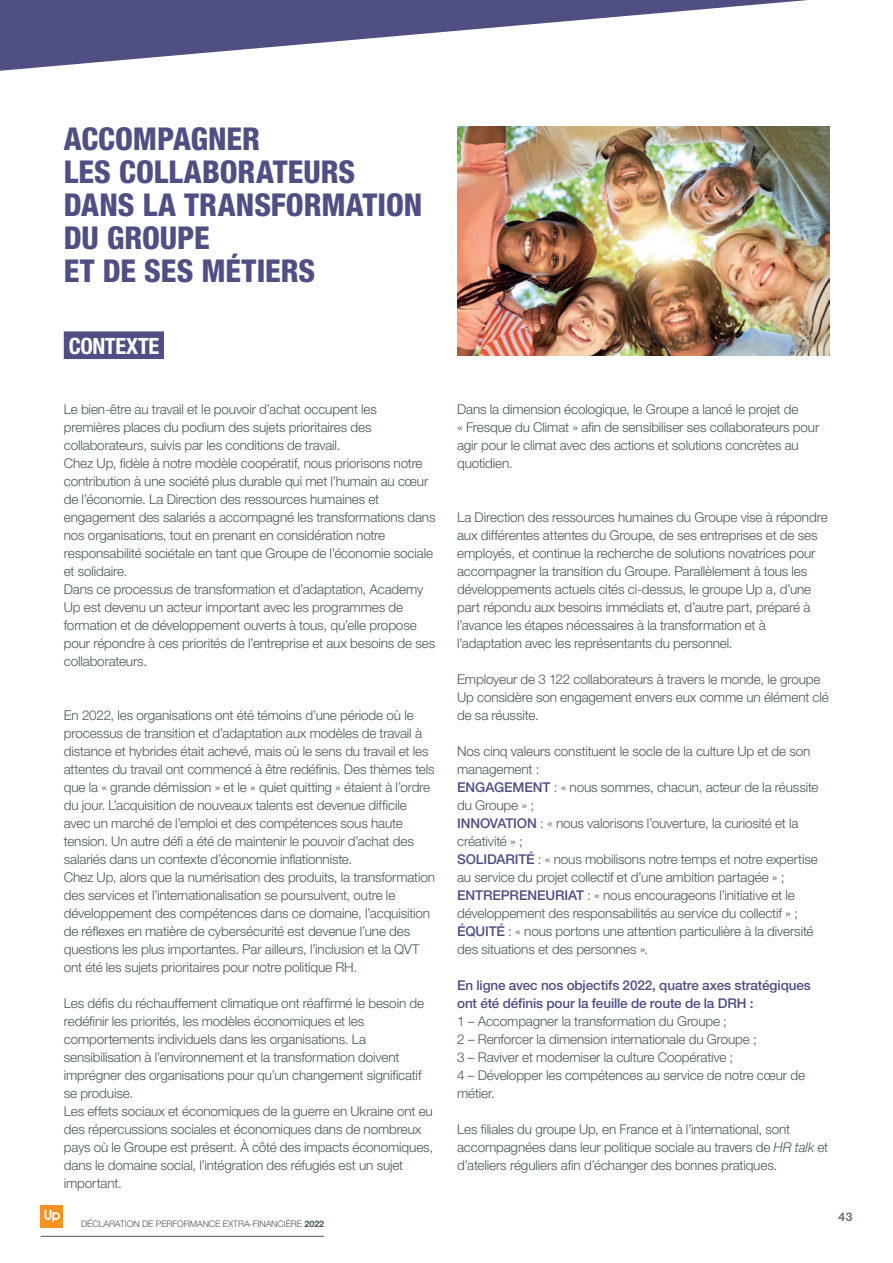
<style>
.page{position:relative;width:893px;height:1263px;background:#fff}
.page>*{position:absolute;margin:0;border:0;box-sizing:border-box;transform-origin:0 0}
.t1{font:800 condensed 31.5px/33px "Helvetica Neue LT Pro";color:#4f4f83}
.t2{font:700 condensed 22.5px "Helvetica Neue LT Pro";letter-spacing:-.015em;color:#fff}
.t3{font:300 13.5px/18px "Helvetica Neue LT Pro";letter-spacing:-.01em;color:#475857}
.t4{font:500 13.5px/18px "Helvetica Neue LT Pro";letter-spacing:-.01em;color:#4e4e83}
.t5{font:700 12px "Helvetica Neue LT Pro";color:#697877}
.t6{font:300 9px "Helvetica Neue LT Pro";letter-spacing:-.01em;color:#475857}
.s1{font-weight:700}
.s2{font-weight:500;color:#4e4e83}
.s3{font-style:italic}
</style>
<div class="page">
<svg style="left:0;top:0;width:808px;height:71px"></svg>
<div style="left:41px;top:1205px;width:22px;height:22px;background:#f69124"></div>
<svg style="left:45px;top:1209px;width:15px;height:13px"></svg>
<div style="left:64px;top:331px;width:100px;height:28px;background:#4f4f83"></div>
<hr style="left:41px;top:1236px;width:283px;height:1px;background:#475857">
<img style="left:457px;top:126px;width:372px;height:230px">
<h2 class="t1" style="left:64px;top:122px;width:360px">ACCOMPAGNER<br>LES COLLABORATEURS<br>DANS LA TRANSFORMATION<br>DU GROUPE<br>ET DE SES MÉTIERS</h2>
<h3 class="t2" style="left:69px;top:332px;width:92px">CONTEXTE</h3>
<p class="t3" style="left:64px;top:400px;width:373px">Le bien-être au travail et le pouvoir d’achat occupent les premières places du podium des sujets prioritaires des collaborateurs, suivis par les conditions de travail.<br>Chez Up, fidèle à notre modèle coopératif, nous priorisons notre contribution à une société plus durable qui met l’humain au cœur de l’économie. La Direction des ressources humaines et engagement des salariés a accompagné les transformations dans nos organisations, tout en prenant en considération notre responsabilité sociétale en tant que Groupe de l’économie sociale et solidaire.<br>Dans ce processus de transformation et d’adaptation, Academy Up est devenu un acteur important avec les programmes de formation et de développement ouverts à tous, qu’elle propose pour répondre à ces priorités de l’entreprise et aux besoins de ses collaborateurs.</p>
<p class="t3" style="left:64px;top:706px;width:373px">En 2022, les organisations ont été témoins d’une période où le processus de transition et d’adaptation aux modèles de travail à distance et hybrides était achevé, mais où le sens du travail et les attentes du travail ont commencé à être redéfinis. Des thèmes tels que la « grande démission » et le « quiet quitting » étaient à l’ordre du jour. L’acquisition de nouveaux talents est devenue difficile avec un marché de l’emploi et des compétences sous haute tension. Un autre défi a été de maintenir le pouvoir d’achat des salariés dans un contexte d’économie inflationniste.<br>Chez Up, alors que la numérisation des produits, la transformation des services et l’internationalisation se poursuivent, outre le développement des compétences dans ce domaine, l’acquisition de réflexes en matière de cybersécurité est devenue l’une des questions les plus importantes. Par ailleurs, l’inclusion et la QVT ont été les sujets prioritaires pour notre politique RH.</p>
<p class="t3" style="left:64px;top:994px;width:371px">Les défis du réchauffement climatique ont réaffirmé le besoin de redéfinir les priorités, les modèles économiques et les comportements individuels dans les organisations. La sensibilisation à l’environnement et la transformation doivent imprégner des organisations pour qu’un changement significatif se produise.<br>Les effets sociaux et économiques de la guerre en Ukraine ont eu des répercussions sociales et économiques dans de nombreux pays où le Groupe est présent. À côté des impacts économiques, dans le domaine social, l’intégration des réfugiés est un sujet important.</p>
<p class="t6" style="left:81px;top:1219px;width:245px">DÉCLARATION DE PERFORMANCE EXTRA-FINANCIÈRE <span class="s1">2022</span></p>
<p class="t3" style="left:457px;top:400px;width:364px">Dans la dimension écologique, le Groupe a lancé le projet de<br>« Fresque du Climat » afin de sensibiliser ses collaborateurs pour agir pour le climat avec des actions et solutions concrètes au quotidien.</p>
<p class="t3" style="left:457px;top:508px;width:372px">La Direction des ressources humaines du Groupe vise à répondre aux différentes attentes du Groupe, de ses entreprises et de ses employés, et continue la recherche de solutions novatrices pour accompagner la transition du Groupe. Parallèlement à tous les développements actuels cités ci-dessus, le groupe Up a, d’une part répondu aux besoins immédiats et, d’autre part, préparé à l’avance les étapes nécessaires à la transformation et à l’adaptation avec les représentants du personnel.</p>
<p class="t3" style="left:457px;top:670px;width:373px">Employeur de 3 122 collaborateurs à travers le monde, le groupe<br>Up considère son engagement envers eux comme un élément clé de sa réussite.</p>
<p class="t3" style="left:457px;top:742px;width:355px">Nos cinq valeurs constituent le socle de la culture Up et de son management :</p>
<p class="t3" style="left:457px;top:778px;width:363px"><span class="s2">ENGAGEMENT</span> : « nous sommes, chacun, acteur de la réussite du Groupe » ;</p>
<p class="t3" style="left:457px;top:814px;width:343px"><span class="s2">INNOVATION</span> : « nous valorisons l’ouverture, la curiosité et la créativité » ;</p>
<p class="t3" style="left:457px;top:850px;width:362px"><span class="s2">SOLIDARITÉ</span> : « nous mobilisons notre temps et notre expertise au service du projet collectif et d’une ambition partagée » ;</p>
<p class="t3" style="left:457px;top:886px;width:342px"><span class="s2">ENTREPRENEURIAT</span> : « nous encourageons l’initiative et le développement des responsabilités au service du collectif » ;</p>
<p class="t3" style="left:457px;top:922px;width:358px"><span class="s2">ÉQUITÉ</span> : « nous portons une attention particulière à la diversité des situations et des personnes ».</p>
<p class="t4" style="left:457px;top:976px;width:355px">En ligne avec nos objectifs 2022, quatre axes stratégiques ont été définis pour la feuille de route de la DRH :</p>
<p class="t3" style="left:457px;top:1012px;width:271px">1 – Accompagner la transformation du Groupe ;</p>
<p class="t3" style="left:457px;top:1030px;width:301px">2 – Renforcer la dimension internationale du Groupe ;</p>
<p class="t3" style="left:457px;top:1048px;width:278px">3 – Raviver et moderniser la culture Coopérative ;</p>
<p class="t3" style="left:457px;top:1066px;width:349px">4 – Développer les compétences au service de notre cœur de métier.</p>
<p class="t3" style="left:457px;top:1120px;width:373px">Les filiales du groupe Up, en France et à l’international, sont accompagnées dans leur politique sociale au travers de <span class="s3">HR talk</span> et d’ateliers réguliers afin d’échanger des bonnes pratiques.</p>
<p class="t5" style="left:839px;top:1209px;width:15px">43</p>
</div>
